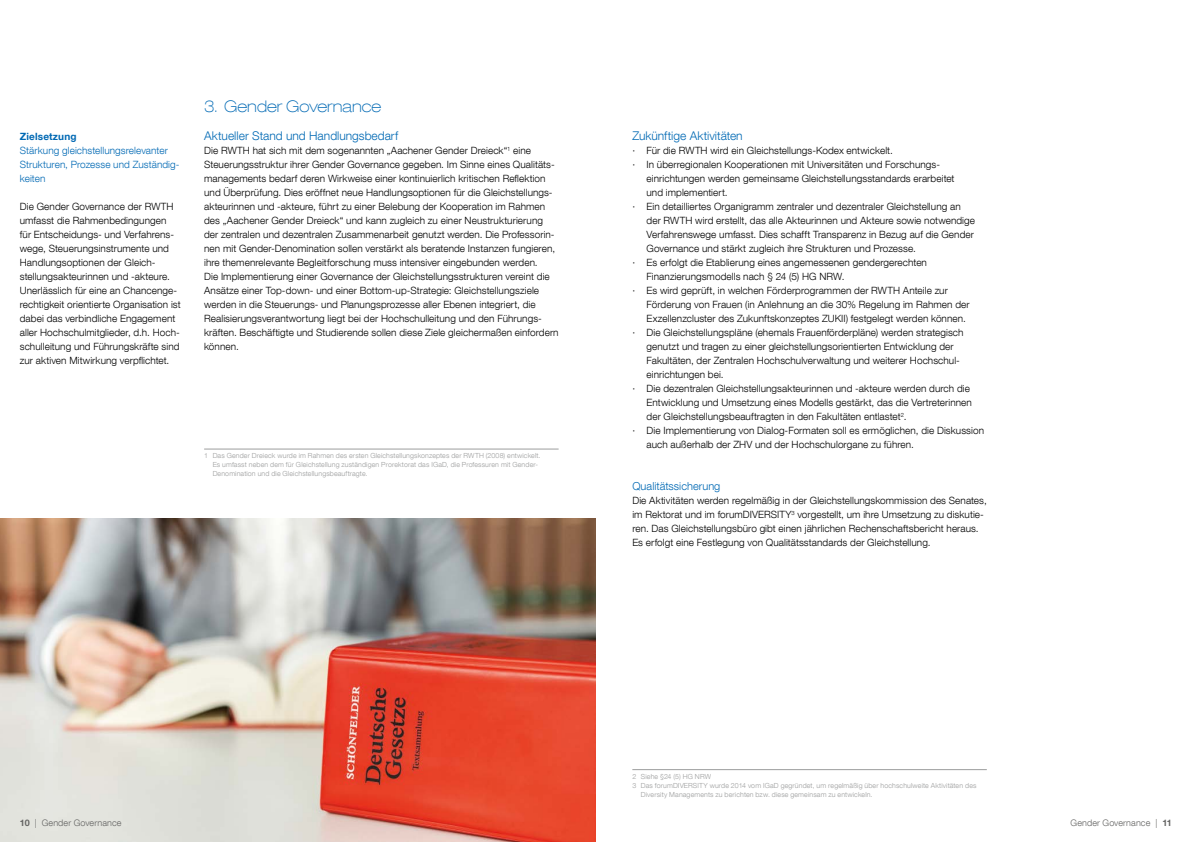
<style>
.page{position:relative;width:1191px;height:842px;background:#fff}
.page>*{position:absolute;margin:0;border:0;box-sizing:border-box;transform-origin:0 0}
.t1{font:100 expanded 16px "Helvetica Neue LT Com";color:#0069b4}
.t2{font:300 12px "Helvetica Neue LT Com";color:#0069b4}
.t3{font:300 11px "Helvetica Neue LT Com";letter-spacing:.005em;color:#0069b4}
.t4{font:300 10px/14px "Helvetica Neue LT Com";letter-spacing:.01em;color:#000}
.t5{font:300 10px/14px "Helvetica Neue LT Com";letter-spacing:.005em;color:#0069b4}
.t6{font:700 10px "Helvetica Neue LT Com";letter-spacing:.015em;color:#0069b4}
.t7{font:300 9px "Helvetica Neue LT Com";letter-spacing:.015em;color:#636362}
.t8{font:300 7px/9px "Helvetica Neue LT Com";letter-spacing:.02em;color:#9c9d9d}
.s1{font-weight:700}
</style>
<div class="page">
<img style="left:0;top:518px;width:595px;height:324px">
<hr style="left:204px;top:449px;width:354px;height:1px;background:#9c9d9d">
<hr style="left:632px;top:769px;width:354px;height:1px;background:#9c9d9d">
<p class="t6" style="left:20px;top:130px;width:58px">Zielsetzung</p>
<p class="t5" style="left:20px;top:143px;width:161px">Stärkung gleichstellungsrelevanter<br>Strukturen, Prozesse und Zuständig&shy;keiten</p>
<p class="t4" style="left:20px;top:199px;width:162px">Die Gender Governance der RWTH umfasst die Rahmenbedingungen<br>für Entscheidungs- und Verfahrens&shy;wege, Steuerungsinstrumente und Handlungsoptionen der Gleich&shy;stellungsakteurinnen und -akteure.<br>Unerlässlich für eine an Chancenge&shy;rechtigkeit orientierte Organisation ist dabei das verbindliche Engagement aller Hochschulmitglieder, d.h. Hoch&shy;schulleitung und Führungskräfte sind zur aktiven Mitwirkung verpflichtet.</p>
<h1 class="t1" style="left:204px;top:96px;width:179px">3. Gender Governance</h1>
<p class="t2" style="left:204px;top:128px;width:196px">Aktueller Stand und Handlungsbedarf</p>
<p class="t4" style="left:204px;top:143px;width:356px">Die RWTH hat sich mit dem sogenannten „Aachener Gender Dreieck“<sup>1</sup> eine Steuerungsstruktur ihrer Gender Governance gegeben. Im Sinne eines Qualitäts&shy;managements bedarf deren Wirkweise einer kontinuierlich kritischen Reflektion und Überprüfung. Dies eröffnet neue Handlungsoptionen für die Gleichstellungs&shy;akteurinnen und -akteure, führt zu einer Belebung der Kooperation im Rahmen des „Aachener Gender Dreieck“ und kann zugleich zu einer Neustrukturierung der zentralen und dezentralen Zusammenarbeit genutzt werden. Die Professorin&shy;nen mit Gender-Denomination sollen verstärkt als beratende Instanzen fungieren, ihre themenrelevante Begleitforschung muss intensiver eingebunden werden.<br>Die Implementierung einer Governance der Gleichstellungsstrukturen vereint die Ansätze einer Top-down- und einer Bottom-up-Strategie: Gleichstellungsziele werden in die Steuerungs- und Planungsprozesse aller Ebenen integriert, die Realisierungsverantwortung liegt bei der Hochschulleitung und den Führungs&shy;kräften. Beschäftigte und Studierende sollen diese Ziele gleichermaßen einfordern können.</p>
<p class="t8" style="left:213px;top:451px;width:329px;text-indent:-9px">1 Das Gender Dreieck wurde im Rahmen des ersten Gleichstellungskonzeptes der RWTH (2008) entwickelt.<br>Es umfasst neben dem für Gleichstellung zuständigen Prorektorat das IGaD, die Professuren mit Gender-<br>Denomination und die Gleichstellungsbeauftragte.</p>
<p class="t2" style="left:632px;top:128px;width:112px">Zukünftige Aktivitäten</p>
<p class="t4" style="left:632px;top:143px;width:262px">· Für die RWTH wird ein Gleichstellungs-Kodex entwickelt.</p>
<p class="t4" style="left:632px;top:157px;width:308px">· In überregionalen Kooperationen mit Universitäten und Forschungs-</p>
<p class="t4" style="left:646px;top:171px;width:309px">einrichtungen werden gemeinsame Gleichstellungsstandards erarbeitet</p>
<p class="t4" style="left:646px;top:185px;width:83px">und implementiert.</p>
<p class="t4" style="left:632px;top:199px;width:330px">· Ein detailliertes Organigramm zentraler und dezentraler Gleichstellung an</p>
<p class="t4" style="left:646px;top:213px;width:330px">der RWTH wird erstellt, das alle Akteurinnen und Akteure sowie notwendige</p>
<p class="t4" style="left:646px;top:227px;width:329px">Verfahrenswege umfasst. Dies schafft Transparenz in Bezug auf die Gender</p>
<p class="t4" style="left:646px;top:241px;width:271px">Governance und stärkt zugleich ihre Strukturen und Prozesse.</p>
<p class="t4" style="left:632px;top:255px;width:296px">· Es erfolgt die Etablierung eines angemessenen gendergerechten</p>
<p class="t4" style="left:646px;top:269px;width:199px">Finanzierungsmodells nach § 24 (5) HG NRW.</p>
<p class="t4" style="left:632px;top:283px;width:317px">· Es wird geprüft, in welchen Förderprogrammen der RWTH Anteile zur</p>
<p class="t4" style="left:646px;top:297px;width:325px">Förderung von Frauen (in Anlehnung an die 30% Regelung im Rahmen der</p>
<p class="t4" style="left:646px;top:311px;width:321px">Exzellenzcluster des Zukunftskonzeptes ZUKII) festgelegt werden können.</p>
<p class="t4" style="left:632px;top:325px;width:333px">· Die Gleichstellungspläne (ehemals Frauenförderpläne) werden strategisch</p>
<p class="t4" style="left:646px;top:339px;width:309px">genutzt und tragen zu einer gleichstellungsorientierten Entwicklung der</p>
<p class="t4" style="left:646px;top:353px;width:315px">Fakultäten, der Zentralen Hochschulverwaltung und weiterer Hochschul-</p>
<p class="t4" style="left:646px;top:367px;width:79px">einrichtungen bei.</p>
<p class="t4" style="left:632px;top:381px;width:339px">· Die dezentralen Gleichstellungsakteurinnen und -akteure werden durch die</p>
<p class="t4" style="left:646px;top:395px;width:327px">Entwicklung und Umsetzung eines Modells gestärkt, das die Vertreterinnen</p>
<p class="t4" style="left:646px;top:409px;width:262px">der Gleichstellungsbeauftragten in den Fakultäten entlastet<sup>2</sup>.</p>
<p class="t4" style="left:632px;top:423px;width:353px">· Die Implementierung von Dialog-Formaten soll es ermöglichen, die Diskussion</p>
<p class="t4" style="left:646px;top:437px;width:269px">auch außerhalb der ZHV und der Hochschulorgane zu führen.</p>
<p class="t3" style="left:632px;top:479px;width:90px">Qualitätssicherung</p>
<p class="t4" style="left:632px;top:493px;width:356px">Die Aktivitäten werden regelmäßig in der Gleichstellungskommission des Senates, im Rektorat und im forumDIVERSITY<sup>3</sup> vorgestellt, um ihre Umsetzung zu diskutie&shy;ren. Das Gleichstellungsbüro gibt einen jährlichen Rechenschaftsbericht heraus.<br>Es erfolgt eine Festlegung von Qualitätsstandards der Gleichstellung.</p>
<p class="t8" style="left:632px;top:771px;width:80px">2 Siehe §24 (5) HG NRW</p>
<p class="t8" style="left:632px;top:780px;width:346px">3 Das forumDIVERSITY wurde 2014 vom IGaD gegründet, um regelmäßig über hochschulweite Aktivitäten des</p>
<p class="t8" style="left:641px;top:789px;width:233px">Diversity Managements zu berichten bzw. diese gemeinsam zu entwickeln.</p>
<p class="t7" style="left:20px;top:817px;width:103px"><span class="s1">10</span> | Gender Governance</p>
<p class="t7" style="left:1070px;top:817px;width:103px">Gender Governance | <span class="s1">11</span></p>
</div>
